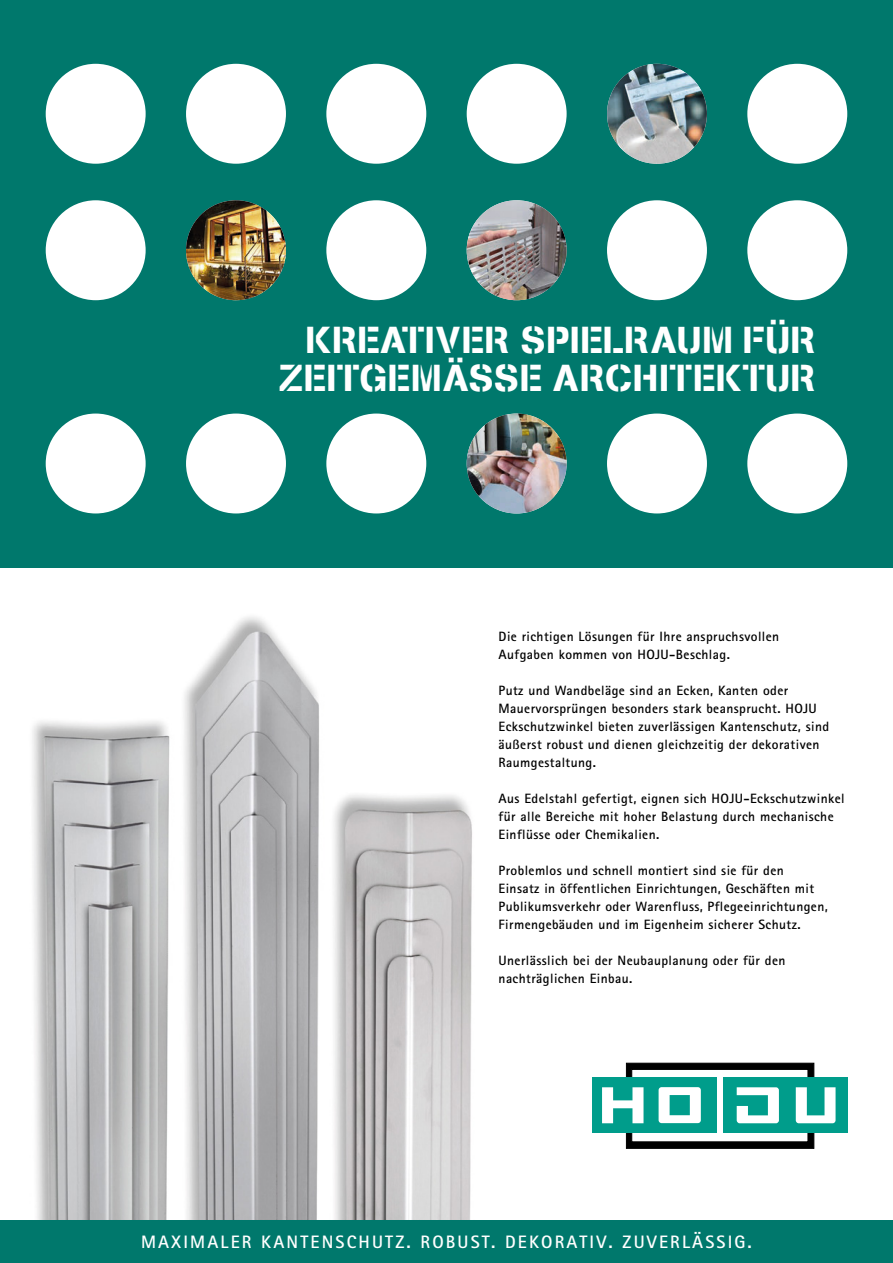
<style>
.page{position:relative;width:893px;height:1263px;background:#fff}
.page>*{position:absolute;margin:0;border:0;box-sizing:border-box;transform-origin:0 0}
.t1{font:37.5px/37.5px "Stencilia A";color:#fff;text-align:right}
.t2{font:700 18px "Rotis Sans Serif Std";letter-spacing:.12em;color:#fff}
.t3{font:700 13.5px "Rotis Sans Serif Std";letter-spacing:.03em;color:#000}
</style>
<div class="page">
<img style="left:32px;top:617px;width:440px;height:603px">
<div style="left:0;top:0;width:893px;height:568px;background:#00786c"></div>
<div style="left:46px;top:64px;width:100px;height:100px;background:#fff;border-radius:50%"></div>
<div style="left:46px;top:200px;width:100px;height:100px;background:#fff;border-radius:50%"></div>
<div style="left:46px;top:414px;width:100px;height:99px;background:#fff;border-radius:50%"></div>
<div style="left:186px;top:64px;width:100px;height:100px;background:#fff;border-radius:50%"></div>
<img style="left:186px;top:200px;width:100px;height:100px;border-radius:50px">
<div style="left:186px;top:414px;width:100px;height:99px;background:#fff;border-radius:50%"></div>
<div style="left:326px;top:64px;width:100px;height:100px;background:#fff;border-radius:50%"></div>
<div style="left:326px;top:200px;width:100px;height:100px;background:#fff;border-radius:50%"></div>
<div style="left:326px;top:414px;width:100px;height:99px;background:#fff;border-radius:50%"></div>
<div style="left:467px;top:64px;width:100px;height:100px;background:#fff;border-radius:50%"></div>
<img style="left:467px;top:200px;width:100px;height:100px;border-radius:50px">
<img style="left:467px;top:414px;width:100px;height:99px;border-radius:50px">
<div style="left:747px;top:64px;width:100px;height:100px;background:#fff;border-radius:50%"></div>
<div style="left:747px;top:200px;width:100px;height:100px;background:#fff;border-radius:50%"></div>
<div style="left:747px;top:414px;width:100px;height:99px;background:#fff;border-radius:50%"></div>
<img style="left:607px;top:64px;width:100px;height:100px;border-radius:50px">
<div style="left:607px;top:200px;width:100px;height:100px;background:#fff;border-radius:50%"></div>
<div style="left:607px;top:414px;width:100px;height:99px;background:#fff;border-radius:50%"></div>
<div style="left:0;top:1220px;width:893px;height:43px;background:#00786c"></div>
<div style="left:592px;top:1078px;width:124px;height:55px;background:#009d8b"></div>
<div style="left:723px;top:1078px;width:124px;height:55px;background:#009d8b"></div>
<svg style="left:602px;top:1063px;width:233px;height:85px"></svg>
<p class="t1" style="left:279px;top:322px;width:539px">KREATIVER SPIELRAUM FÜR<br>ZEITGEMÄSSE ARCHITEKTUR</p>
<p class="t3" style="left:499px;top:628px;width:282px">Die richtigen Lösungen für Ihre anspruchsvollen</p>
<p class="t3" style="left:499px;top:646px;width:233px">Aufgaben kommen von HOJU-Beschlag.</p>
<p class="t3" style="left:499px;top:682px;width:291px">Putz und Wandbeläge sind an Ecken, Kanten oder</p>
<p class="t3" style="left:499px;top:700px;width:320px">Mauervorsprüngen besonders stark beansprucht. HOJU</p>
<p class="t3" style="left:499px;top:718px;width:332px">Eckschutzwinkel bieten zuverlässigen Kantenschutz, sind</p>
<p class="t3" style="left:499px;top:736px;width:322px">äußerst robust und dienen gleichzeitig der dekorativen</p>
<p class="t3" style="left:499px;top:754px;width:99px">Raumgestaltung.</p>
<p class="t3" style="left:499px;top:790px;width:348px">Aus Edelstahl gefertigt, eignen sich HOJU-Eckschutzwinkel</p>
<p class="t3" style="left:499px;top:808px;width:337px">für alle Bereiche mit hoher Belastung durch mechanische</p>
<p class="t3" style="left:499px;top:826px;width:162px">Einflüsse oder Chemikalien.</p>
<p class="t3" style="left:499px;top:862px;width:287px">Problemlos und schnell montiert sind sie für den</p>
<p class="t3" style="left:499px;top:880px;width:317px">Einsatz in öffentlichen Einrichtungen, Geschäften mit</p>
<p class="t3" style="left:499px;top:898px;width:331px">Publikumsverkehr oder Warenfluss, Pflegeeinrichtungen,</p>
<p class="t3" style="left:499px;top:916px;width:303px">Firmengebäuden und im Eigenheim sicherer Schutz.</p>
<p class="t3" style="left:499px;top:952px;width:288px">Unerlässlich bei der Neubauplanung oder für den</p>
<p class="t3" style="left:499px;top:970px;width:135px">nachträglichen Einbau.</p>
<p class="t2" style="left:141px;top:1230px;width:612px">MAXIMALER KANTENSCHUTZ. ROBUST. DEKORATIV. ZUVERLÄSSIG.</p>
</div>
